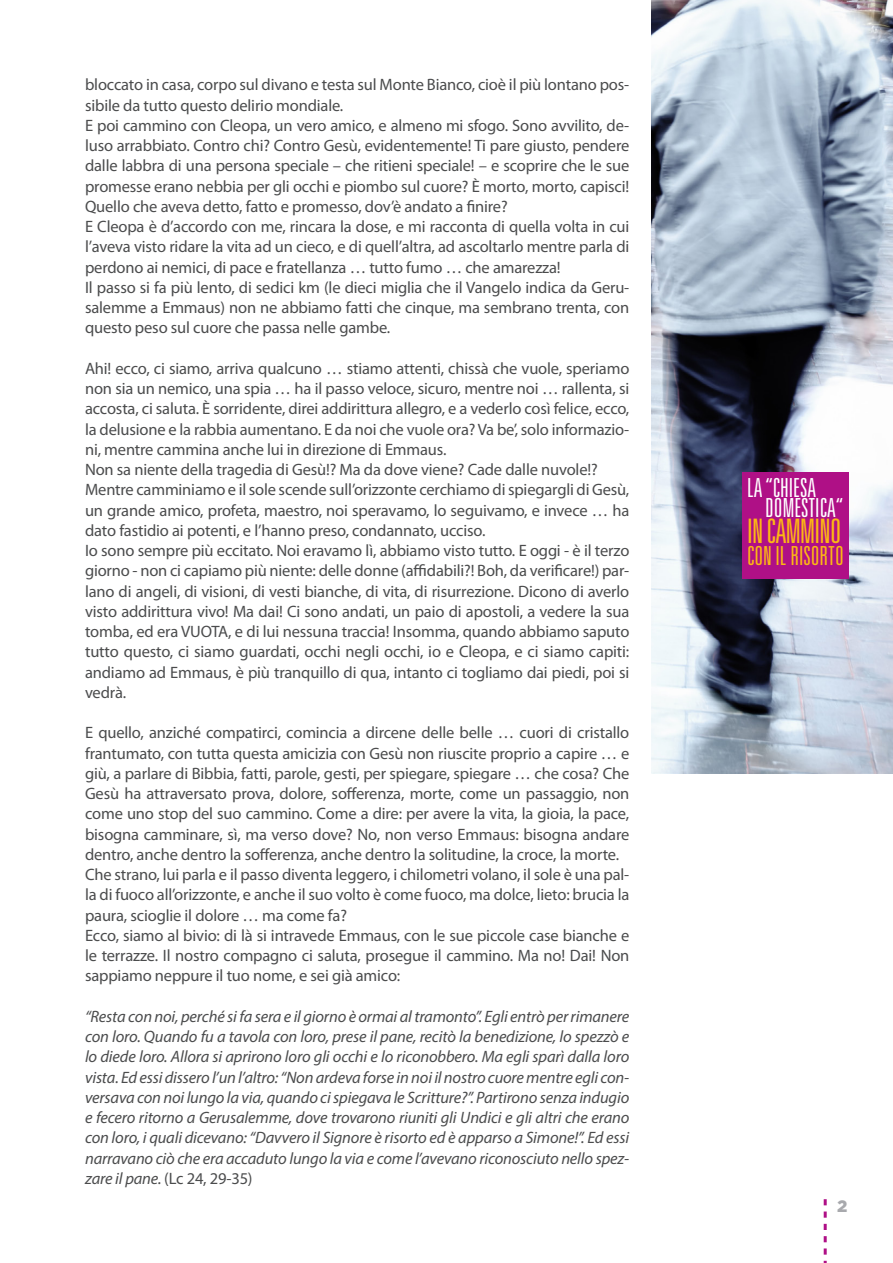
<style>
.page{position:relative;width:893px;height:1263px;background:#fff}
.page>*{position:absolute;margin:0;border:0;box-sizing:border-box;transform-origin:0 0}
.Sotto{font:300 ultra-condensed 33.75px "Univers LT";letter-spacing:-.02em;color:#fcb814}
.Sotto-2{font:300 ultra-condensed 26.25px "Univers LT";color:#fff}
.Sotto-3{font:300 ultra-condensed 26.25px "Univers LT";color:#fcb814}
.Testo_11_Migrantes{font:16.5px/20.2px "Myriad Pro";letter-spacing:-.01em;color:#4b4c4d;text-align:justify}
.Testo_11_Migrantes-2{font:italic 16.5px/20.2px "Myriad Pro";letter-spacing:-.01em;color:#4b4c4d;text-align:justify}
.Testo_11{font:900 16.5px "Gotham";color:#a8a9ad}
.s1{font-style:normal}
</style>
<div class="page">
<img style="left:651px;top:0;width:242px;height:774px">
<div style="left:742px;top:472px;width:106px;height:106px;background:#af1086"></div>
<svg style="left:824px;top:1199px;width:3px;height:64px"></svg>
<p class="Testo_11_Migrantes" style="left:85px;top:74px;width:546px">bloccato in casa, corpo sul divano e testa sul Monte Bianco, cioè il più lontano pos&shy;sibile da tutto questo delirio mondiale.</p>
<p class="Testo_11_Migrantes" style="left:85px;top:115px;width:546px">E poi cammino con Cleopa, un vero amico, e almeno mi sfogo. Sono avvilito, de&shy;luso arrabbiato. Contro chi? Contro Gesù, evidentemente! Ti pare giusto, pendere dalle labbra di una persona speciale – che ritieni speciale! – e scoprire che le sue promesse erano nebbia per gli occhi e piombo sul cuore? È morto, morto, capisci!<br>Quello che aveva detto, fatto e promesso, dov’è andato a finire?</p>
<p class="Testo_11_Migrantes" style="left:85px;top:216px;width:546px">E Cleopa è d’accordo con me, rincara la dose, e mi racconta di quella volta in cui l’aveva visto ridare la vita ad un cieco, e di quell’altra, ad ascoltarlo mentre parla di perdono ai nemici, di pace e fratellanza … tutto fumo … che amarezza!</p>
<p class="Testo_11_Migrantes" style="left:85px;top:277px;width:546px">Il passo si fa più lento, di sedici km (le dieci miglia che il Vangelo indica da Geru&shy;salemme a Emmaus) non ne abbiamo fatti che cinque, ma sembrano trenta, con questo peso sul cuore che passa nelle gambe.</p>
<p class="Testo_11_Migrantes" style="left:85px;top:358px;width:546px">Ahi! ecco, ci siamo, arriva qualcuno … stiamo attenti, chissà che vuole, speriamo non sia un nemico, una spia … ha il passo veloce, sicuro, mentre noi … rallenta, si accosta, ci saluta. È sorridente, direi addirittura allegro, e a vederlo così felice, ecco, la delusione e la rabbia aumentano. E da noi che vuole ora? Va be’, solo informazio&shy;ni, mentre cammina anche lui in direzione di Emmaus.</p>
<p class="Testo_11_Migrantes" style="left:85px;top:459px;width:514px">Non sa niente della tragedia di Gesù!? Ma da dove viene? Cade dalle nuvole!?</p>
<p class="Testo_11_Migrantes" style="left:85px;top:479px;width:546px">Mentre camminiamo e il sole scende sull’orizzonte cerchiamo di spiegargli di Gesù, un grande amico, profeta, maestro, noi speravamo, lo seguivamo, e invece … ha dato fastidio ai potenti, e l’hanno preso, condannato, ucciso.</p>
<p class="Testo_11_Migrantes" style="left:85px;top:540px;width:546px">Io sono sempre più eccitato. Noi eravamo lì, abbiamo visto tutto. E oggi - è il terzo giorno - non ci capiamo più niente: delle donne (affidabili?! Boh, da verificare!) par&shy;lano di angeli, di visioni, di vesti bianche, di vita, di risurrezione. Dicono di averlo visto addirittura vivo! Ma dai! Ci sono andati, un paio di apostoli, a vedere la sua tomba, ed era VUOTA, e di lui nessuna traccia! Insomma, quando abbiamo saputo tutto questo, ci siamo guardati, occhi negli occhi, io e Cleopa, e ci siamo capiti: andiamo ad Emmaus, è più tranquillo di qua, intanto ci togliamo dai piedi, poi si vedrà.</p>
<p class="Testo_11_Migrantes" style="left:85px;top:722px;width:546px">E quello, anziché compatirci, comincia a dircene delle belle … cuori di cristallo frantumato, con tutta questa amicizia con Gesù non riuscite proprio a capire … e giù, a parlare di Bibbia, fatti, parole, gesti, per spiegare, spiegare … che cosa? Che Gesù ha attraversato prova, dolore, sofferenza, morte, come un passaggio, non come uno stop del suo cammino. Come a dire: per avere la vita, la gioia, la pace, bisogna camminare, sì, ma verso dove? No, non verso Emmaus: bisogna andare dentro, anche dentro la sofferenza, anche dentro la solitudine, la croce, la morte.</p>
<p class="Testo_11_Migrantes" style="left:85px;top:864px;width:546px">Che strano, lui parla e il passo diventa leggero, i chilometri volano, il sole è una pal&shy;la di fuoco all’orizzonte, e anche il suo volto è come fuoco, ma dolce, lieto: brucia la paura, scioglie il dolore … ma come fa?</p>
<p class="Testo_11_Migrantes" style="left:85px;top:925px;width:546px">Ecco, siamo al bivio: di là si intravede Emmaus, con le sue piccole case bianche e le terrazze. Il nostro compagno ci saluta, prosegue il cammino. Ma no! Dai! Non sappiamo neppure il tuo nome, e sei già amico:</p>
<p class="Testo_11_Migrantes-2" style="left:85px;top:1006px;width:546px">“Resta con noi, perché si fa sera e il giorno è ormai al tramonto”. Egli entrò per rimanere con loro. Quando fu a tavola con loro, prese il pane, recitò la benedizione, lo spezzò e lo diede loro. Allora si aprirono loro gli occhi e lo riconobbero. Ma egli sparì dalla loro vista. Ed essi dissero l’un l’altro: “Non ardeva forse in noi il nostro cuore mentre egli con&shy;versava con noi lungo la via, quando ci spiegava le Scritture?”. Partirono senza indugio e fecero ritorno a Gerusalemme, dove trovarono riuniti gli Undici e gli altri che erano con loro, i quali dicevano: “Davvero il Signore è risorto ed è apparso a Simone!”. Ed essi narravano ciò che era accaduto lungo la via e come l’avevano riconosciuto nello spez&shy;zare il pane. <span class="s1">(Lc 24, 29-35)</span></p>
<p class="Sotto-2" style="left:747px;top:473px;width:71px">LA “CHIESA</p>
<p class="Sotto-2" style="left:765px;top:493px;width:79px">DOMESTICA“</p>
<p class="Sotto" style="left:747px;top:512px;width:96px">IN CAMMINO</p>
<p class="Sotto-3" style="left:747px;top:541px;width:98px">CON IL RISORTO</p>
<p class="Testo_11" style="left:837px;top:1197px;width:12px">2</p>
</div>
